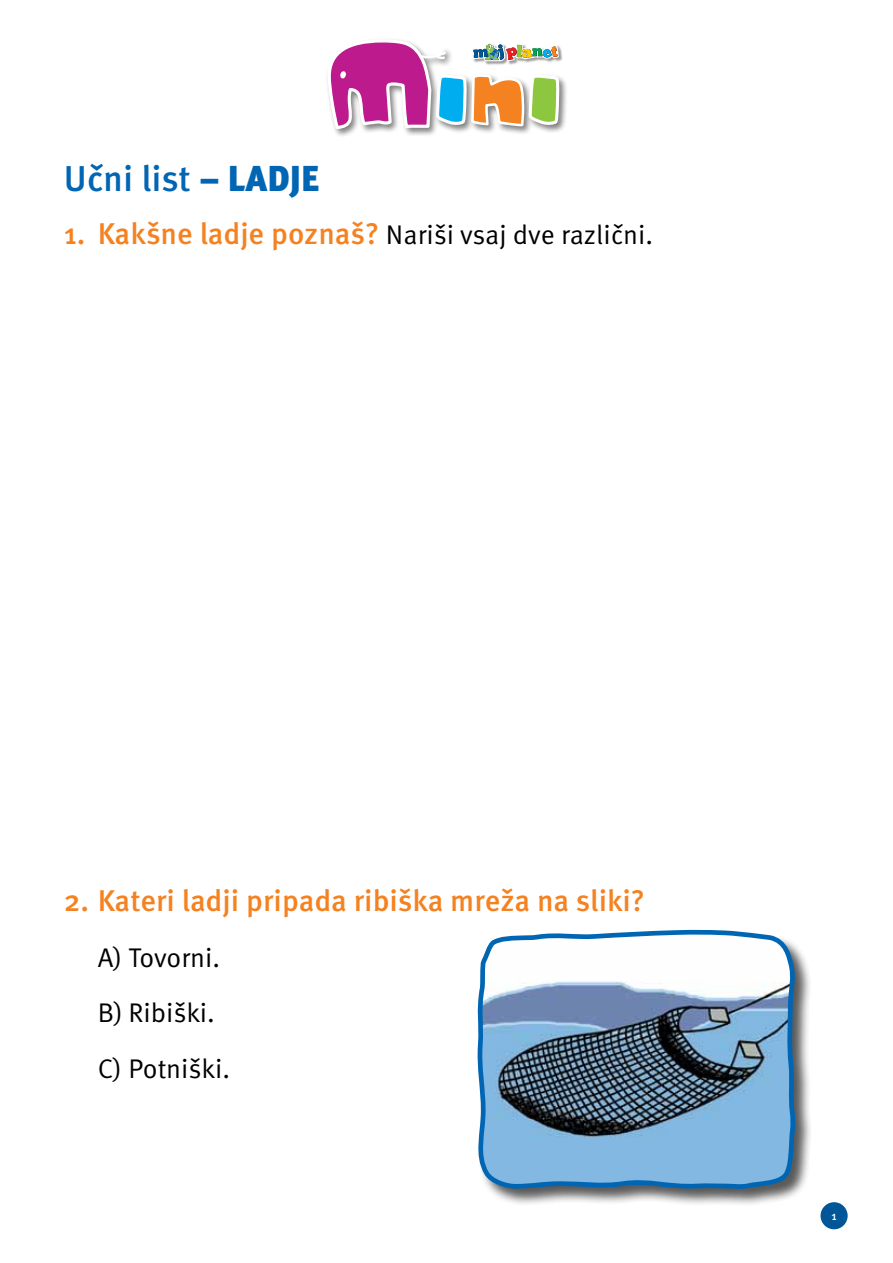
<style>
.page{position:relative;width:893px;height:1263px;background:#fff}
.page>*{position:absolute;margin:0;border:0;box-sizing:border-box;transform-origin:0 0}
.t1{font:500 36px "Meta Pro";letter-spacing:-.005em;color:#0066b3}
.t2{font:500 30px "Meta Pro";color:#f58220}
.t3{font:27px/55.5px "Meta Pro";color:#000}
.t4{font:500 12px "Meta Pro";color:#fff}
.s1{font-weight:900}
.s2{font-weight:500;font-size:30px;color:#f58220}
</style>
<div class="page">
<div style="left:820px;top:1202px;width:28px;height:27px;background:#005696;border-radius:50%"></div>
<div style="left:325px;top:37px;width:243px;height:101px;background:#000;opacity:.5"></div>
<div style="left:472px;top:43px;width:91px;height:22px;background:#000;opacity:.4"></div>
<svg style="left:326px;top:38px;width:235px;height:93px"></svg>
<div style="left:477px;top:929px;width:335px;height:277px;background:#000;opacity:.65"></div>
<svg style="left:477px;top:929px;width:322px;height:262px"></svg>
<h1 class="t1" style="left:64px;top:156px;width:257px">Učni list <span class="s1">– LADJE</span></h1>
<p class="t3" style="left:64px;top:207px;width:591px"><span class="s2">1. Kakšne ladje poznaš?</span> Nariši vsaj dve različni.</p>
<p class="t2" style="left:64px;top:882px;width:583px">2. Kateri ladji pripada ribiška mreža na sliki?</p>
<p class="t3" style="left:98px;top:930px;width:134px">A) Tovorni.<br>B) Ribiški.<br>C) Potniški.</p>
<p class="t4" style="left:831px;top:1208px;width:7px">1</p>
</div>
